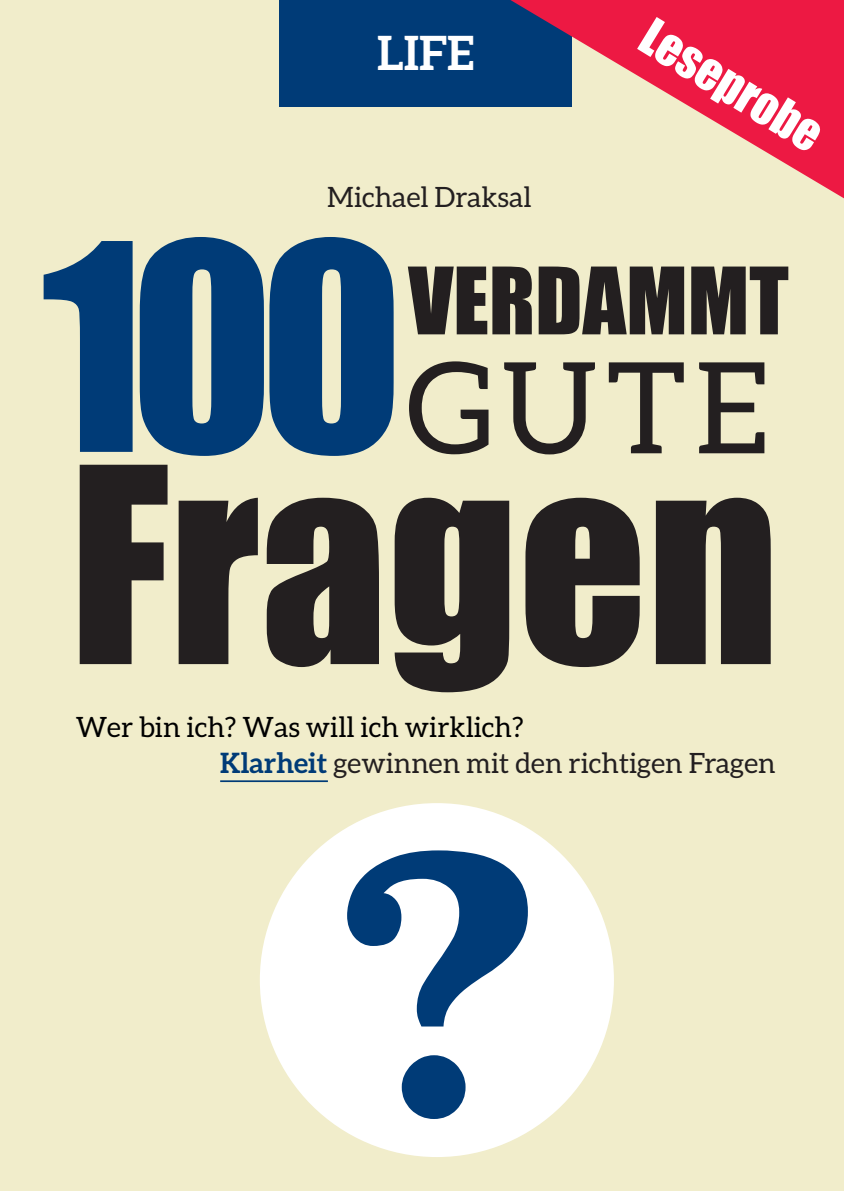
<style>
.page{position:relative;width:844px;height:1191px;background:#fff}
.page>*{position:absolute;margin:0;border:0;box-sizing:border-box;transform-origin:0 0}
.t1{font:700 350px "Superclarendon";color:#003b77}
.t2{font:252.17px "Impact";color:#231f20}
.t3{font:126.88px "Aleo";color:#231f20}
.t4{font:85.75px "Impact";color:#231f20}
.t5{font:47.25px "Impact";color:#fff}
.t6{font:700 47.25px "Aleo";color:#fff}
.t7{font:28px/36.8px "Aleo";color:#000}
.t8{font:28px "Aleo";color:#231f20}
.s1{font-family:"Impact";font-size:266.7px;color:#003b77}
.s2{font-weight:700;color:#003b77}
.s3{color:#231f20}
</style>
<div class="page">
<div style="left:0;top:0;width:843px;height:1191px;background:#f1edcb"></div>
<div style="left:279px;top:0;width:293px;height:107px;background:#003b77"></div>
<hr style="left:220px;top:780px;width:108px;height:2px;background:#003b77">
<div style="left:260px;top:803px;width:353px;height:354px;background:#fff;border-radius:50%"></div>
<svg style="left:510px;top:0;width:333px;height:198px"></svg>
<h3 class="t6" style="left:377px;top:26px;width:99px">LIFE</h3>
<p class="t8" style="left:327px;top:181px;width:206px">Michael Draksal</p>
<h3 class="t5" style="left:665px;top:0;width:204px;rotate:32deg">Leseprobe</h3>
<h3 class="t3" style="left:42px;top:337px;width:728px"><span class="s1">100</span> GUTE</h3>
<h3 class="t4" style="left:408px;top:234px;width:382px">VERDAMMT</h3>
<h2 class="t2" style="left:69px;top:369px;width:711px">Fragen</h2>
<p class="t7" style="left:220px;top:708px;width:557px;text-indent:-144px">Wer bin ich? Was will ich wirklich?<br><span class="s2">Klarheit</span> <span class="s3">gewinnen mit den richtigen Fragen</span></p>
<h1 class="t1" style="left:331px;top:728px;width:214px">?</h1>
</div>
